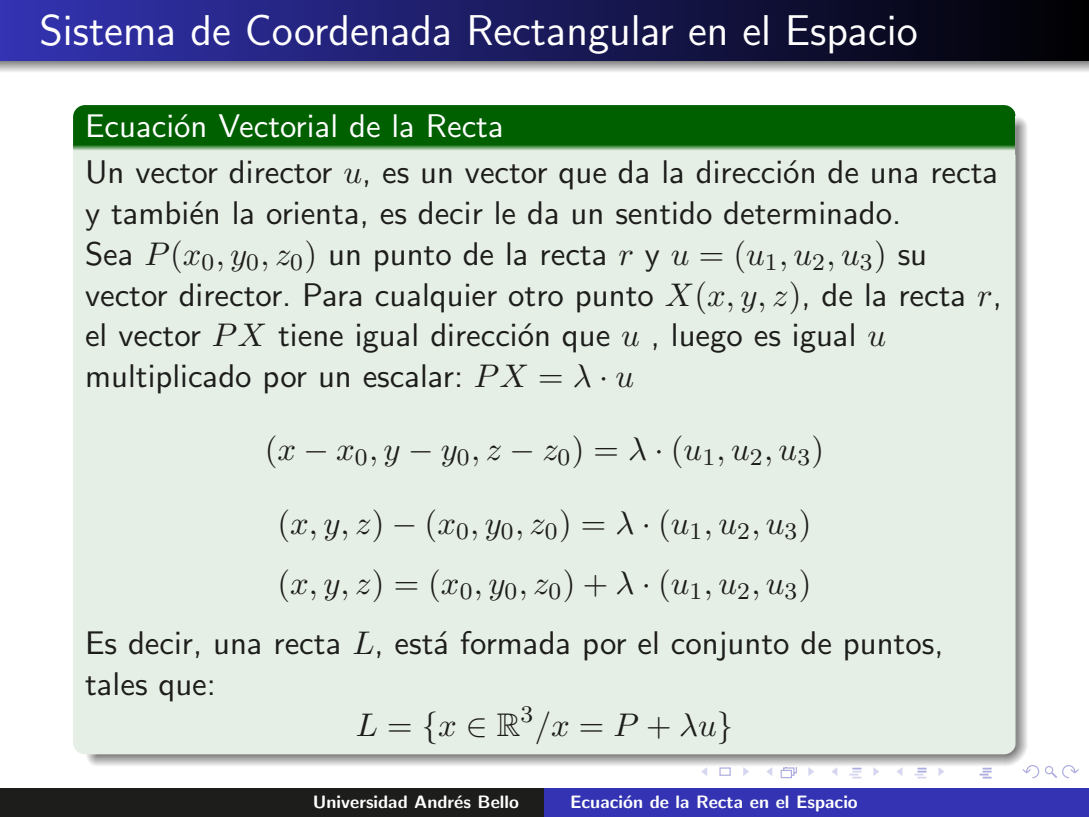
<style>
.page{position:relative;width:1089px;height:817px;background:#fff}
.page>*{position:absolute;margin:0;border:0;box-sizing:border-box;transform-origin:0 0}
.t1{font:42.9px "CMSS12";color:#fff}
.t2{font:32.7px/40.5px "CMSS10";color:#1d1d1b}
.t3{font:32.7px/60px "CMMI10";color:#1d1d1b}
.t4{font:18px "CMSSBX10";color:#fff}
.s1{color:#fff}
.s2{font-family:"CMMI10"}
.s3{font-family:"CMR10"}
.s4{font-family:"CMSY10"}
.s5{font-family:"MSBM10"}
</style>
<div class="page">
<div style="left:719px;top:767px;width:11px;height:8px;border:1px solid #adade0"></div>
<svg style="left:701px;top:767px;width:6px;height:9px"></svg>
<svg style="left:743px;top:767px;width:6px;height:9px"></svg>
<svg style="left:766px;top:767px;width:48px;height:11px"></svg>
<svg style="left:831px;top:767px;width:48px;height:11px"></svg>
<svg style="left:897px;top:767px;width:47px;height:11px"></svg>
<svg style="left:979px;top:767px;width:12px;height:11px"></svg>
<svg style="left:1022px;top:765px;width:57px;height:14px"></svg>
<div style="left:0;top:0;width:1089px;height:61px;background:linear-gradient(to right,#3333b3,#000001)"></div>
<svg style="left:0;top:60px;width:1089px;height:12px;background:#adadb3"></svg>
<div style="left:73px;top:105px;width:942px;height:39px;background:#006000"></div>
<svg style="left:73px;top:144px;width:942px;height:11px;background:#97be97"></svg>
<svg style="left:86px;top:754px;width:11px;height:12px"></svg>
<svg style="left:1003px;top:742px;width:24px;height:24px"></svg>
<svg style="left:97px;top:754px;width:906px;height:12px;background:#bababa"></svg>
<svg style="left:1016px;top:117px;width:11px;height:10px"></svg>
<svg style="left:1016px;top:127px;width:11px;height:615px;background:#b7b7b6"></svg>
<div style="left:73px;top:155px;width:942px;height:599px;background:#e6efe6"></div>
<hr style="left:1015px;top:124px;width:1px;height:622px;background:#9d9d9c">
<div style="left:0;top:787px;width:544px;height:29px;background:#1d1d1b"></div>
<div style="left:544px;top:787px;width:545px;height:29px;background:#3333b3"></div>
<h1 class="t1" style="left:40px;top:12px;width:879px">Sistema de Coordenada Rectangular en el Espacio</h1>
<p class="t2" style="left:85px;top:105px;width:914px;line-height:46.5px"><span class="s1">Ecuaci´on Vectorial de la Recta<br></span>Un vector director <span class="s2">u</span>, es un vector que da la direcci´on de una recta</p>
<p class="t2" style="left:85px;top:195px;width:918px">y tambi´en la orienta, es decir le da un sentido determinado.<br>Sea <span class="s2">P</span><span class="s3">(</span><span class="s2">x</span><sub>0</sub><span class="s2">,y</span><sub>0</sub><span class="s2">,z</span><sub>0</sub><span class="s3">)</span> un punto de la recta <span class="s2">r</span> y <span class="s2">u</span> <span class="s3">= (</span><span class="s2">u</span><sub>1</sub><span class="s2">,u</span><sub>2</sub><span class="s2">,u</span><sub>3</sub><span class="s3">)</span> su vector director. Para cualquier otro punto <span class="s2">X</span><span class="s3">(</span><span class="s2">x, y, z</span><span class="s3">)</span>, de la recta <span class="s2">r</span>, el vector <span class="s2">PX</span> tiene igual direcci´on que <span class="s2">u</span> , luego es igual <span class="s2">u </span>multiplicado por un escalar: <span class="s2">PX</span> <span class="s3">=</span> <span class="s2">λ</span> <span class="s4">·</span> <span class="s2">u</span></p>
<p class="t3" style="left:265px;top:422px;width:561px"><span class="s3">(</span>x<span class="s4">−</span>x<sub>0</sub>,y <span class="s4">−</span>y<sub>0</sub>,z <span class="s4">−</span>z<sub>0</sub><span class="s3">) =</span> λ<span class="s4">·</span><span class="s3">(</span>u<sub>1</sub>,u<sub>2</sub>,u<sub>3</sub><span class="s3">)</span></p>
<p class="t3" style="left:277px;top:495px;width:535px"><span class="s3">(</span>x,y,z<span class="s3">)</span> <span class="s4">−</span> <span class="s3">(</span>x<sub>0</sub>,y<sub>0</sub>,z<sub>0</sub><span class="s3">) =</span> λ <span class="s4">·</span> <span class="s3">(</span>u<sub>1</sub>,u<sub>2</sub>,u<sub>3</sub><span class="s3">) (</span>x,y,z<span class="s3">) = (</span>x<sub>0</sub>,y<sub>0</sub>,z<sub>0</sub><span class="s3">) +</span> λ <span class="s4">·</span> <span class="s3">(</span>u<sub>1</sub>,u<sub>2</sub>,u<sub>3</sub><span class="s3">)</span></p>
<p class="t2" style="left:85px;top:625px;width:859px">Es decir, una recta <span class="s2">L</span>, est´a formada por el conjunto de puntos, tales que:</p>
<p class="t3" style="left:356px;top:697px;width:379px">L<span class="s3">=</span><span class="s4">{</span>x<span class="s4">∈</span><span class="s5">R</span><sup>3</sup>/x<span class="s3">=</span>P <span class="s3">+</span>λu<span class="s4">}</span></p>
<p class="t4" style="left:313px;top:793px;width:207px">Universidad Andr´es Bello</p>
<p class="t4" style="left:570px;top:793px;width:289px">Ecuaci´on de la Recta en el Espacio</p>
</div>
